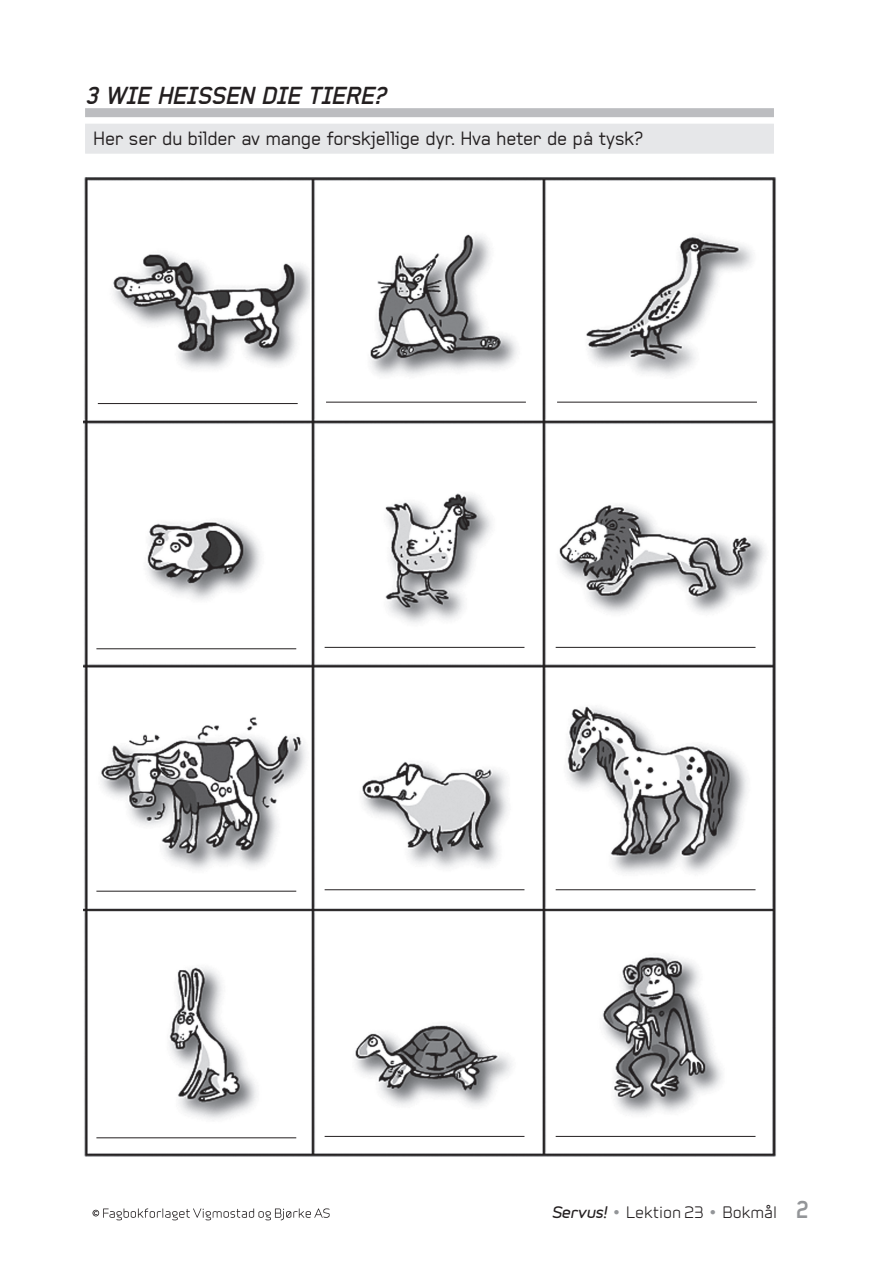
<style>
.page{position:relative;width:893px;height:1263px;background:#fff}
.page>*{position:absolute;margin:0;border:0;box-sizing:border-box;transform-origin:0 0}
.t1{font:italic 700 24px "Baksheesh";color:#231f20}
.t2{font:18.75px "Baksheesh";color:#231f20}
.t3{font:15px "Infinity T Medium";color:#231f20}
.s1{font-family:"Infinity ST Bold";font-style:italic}
.s2{color:#939598}
.s3{font-family:"Baksheesh";font-weight:700;font-size:24px;color:#939598}
</style>
<div class="page">
<div style="left:85px;top:108px;width:689px;height:9px;background:#bcbdc0"></div>
<div style="left:85px;top:124px;width:689px;height:30px;background:#e6e7e9"></div>
<img style="left:84px;top:177px;width:692px;height:979px">
<hr style="left:98px;top:403px;width:200px;height:1px;background:#231f20">
<hr style="left:326px;top:402px;width:200px;height:1px;background:#231f20">
<hr style="left:557px;top:402px;width:200px;height:1px;background:#231f20">
<hr style="left:96px;top:648px;width:200px;height:1px;background:#231f20">
<hr style="left:325px;top:647px;width:199px;height:1px;background:#231f20">
<hr style="left:556px;top:647px;width:199px;height:1px;background:#231f20">
<hr style="left:96px;top:891px;width:200px;height:1px;background:#231f20">
<hr style="left:325px;top:889px;width:199px;height:1px;background:#231f20">
<hr style="left:556px;top:889px;width:199px;height:1px;background:#231f20">
<hr style="left:96px;top:1137px;width:200px;height:1px;background:#231f20">
<hr style="left:325px;top:1136px;width:199px;height:1px;background:#231f20">
<hr style="left:556px;top:1136px;width:199px;height:1px;background:#231f20">
<svg style="left:92px;top:1208px;width:238px;height:12px"></svg>
<p class="t1" style="left:85px;top:81px;width:302px">3 WIE HEISSEN DIE TIERE?</p>
<p class="t2" style="left:94px;top:128px;width:551px">Her ser du bilder av mange forskjellige dyr. Hva heter de på tysk?</p>
<p class="t3" style="left:552px;top:1201px;width:258px"><span class="s1">Servus!</span> <span class="s2">•</span> Lektion 23 <span class="s2">•</span> Bokmål <span class="s3">2</span></p>
</div>
